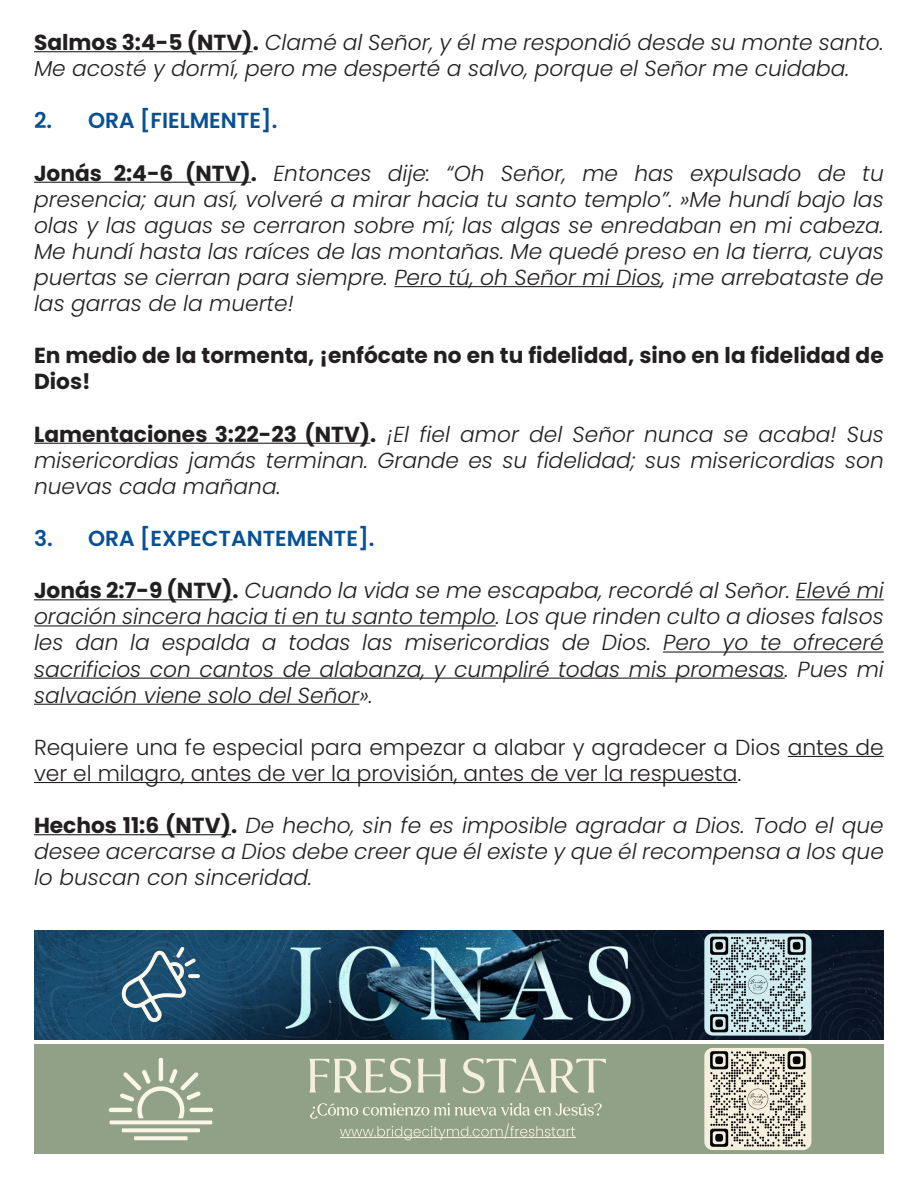
<style>
.page{position:relative;width:918px;height:1188px;background:#fff}
.page>*{position:absolute;margin:0;border:0;box-sizing:border-box;transform-origin:0 0}
.t1{font:italic 300 21.75px/26.1px "Poppins";color:#231f20;text-align:justify}
.t2{font:300 21.75px/26.1px "Poppins";color:#231f20}
.t3{font:700 21.75px/26.1px "Poppins";color:#231f20}
.t4{font:600 21.75px "Poppins";color:#075095}
.s1{font-weight:700;font-style:normal}
</style>
<div class="page">
<img style="left:34px;top:930px;width:850px;height:110px">
<div style="left:704px;top:933px;width:107px;height:103px;background:#d1ecf0;border-radius:8px"></div>
<svg style="left:710px;top:937px;width:96px;height:95px"></svg>
<div style="left:793px;top:942px;width:8px;height:8px;background:#000001;border-radius:3px"></div>
<div style="left:715px;top:942px;width:8px;height:8px;background:#000001;border-radius:3px"></div>
<div style="left:715px;top:1019px;width:8px;height:8px;background:#000001;border-radius:3px"></div>
<svg style="left:121px;top:947px;width:79px;height:76px"></svg>
<hr style="left:34px;top:51px;width:219px;height:1px;background:#231f20">
<hr style="left:34px;top:182px;width:217px;height:1px;background:#231f20">
<hr style="left:394px;top:286px;width:268px;height:1px;background:#231f20">
<hr style="left:34px;top:443px;width:336px;height:1px;background:#231f20">
<hr style="left:34px;top:599px;width:198px;height:1px;background:#231f20">
<hr style="left:796px;top:599px;width:88px;height:1px;background:#231f20">
<hr style="left:34px;top:625px;width:462px;height:1px;background:#231f20">
<hr style="left:663px;top:651px;width:221px;height:2px;background:#231f20">
<hr style="left:34px;top:678px;width:751px;height:1px;background:#231f20">
<hr style="left:34px;top:704px;width:325px;height:1px;background:#231f20">
<hr style="left:788px;top:756px;width:96px;height:1px;background:#231f20">
<hr style="left:34px;top:782px;width:703px;height:1px;background:#231f20">
<hr style="left:34px;top:834px;width:197px;height:1px;background:#231f20">
<div style="left:34px;top:1044px;width:850px;height:110px;background:#90a187"></div>
<hr style="left:159px;top:1058px;width:4px;height:23px;background:#faf6e8;border-radius:2px">
<hr style="left:190px;top:1108px;width:23px;height:4px;background:#faf6e8;border-radius:2px">
<hr style="left:109px;top:1108px;width:23px;height:4px;background:#faf6e8;border-radius:2px">
<svg style="left:120px;top:1069px;width:81px;height:49px"></svg>
<svg style="left:110px;top:1120px;width:102px;height:4px"></svg>
<svg style="left:122px;top:1128px;width:78px;height:4px"></svg>
<svg style="left:134px;top:1136px;width:54px;height:4px"></svg>
<svg style="left:309px;top:1058px;width:102px;height:35px"></svg>
<svg style="left:417px;top:1059px;width:29px;height:34px"></svg>
<svg style="left:463px;top:1058px;width:143px;height:35px"></svg>
<svg style="left:310px;top:1103px;width:292px;height:37px"></svg>
<hr style="left:340px;top:1137px;width:236px;height:1px;background:#f5efde">
<div style="left:704px;top:1048px;width:107px;height:102px;background:#f5efde;border-radius:8px"></div>
<svg style="left:710px;top:1051px;width:96px;height:96px"></svg>
<p class="t1" style="left:34px;top:30px;width:851px"><span class="s1">Salmos 3:4-5 (NTV).</span> Clamé al Señor, y él me respondió desde su monte santo.<br>Me acosté y dormí, pero me desperté a salvo, porque el Señor me cuidaba.</p>
<p class="t4" style="left:34px;top:108px;width:245px">2. ORA [FIELMENTE].</p>
<p class="t1" style="left:34px;top:160px;width:851px"><span class="s1">Jonás 2:4-6 (NTV).</span> Entonces dije: “Oh Señor, me has expulsado de tu presencia; aun así, volveré a mirar hacia tu santo templo”. »Me hundí bajo las olas y las aguas se cerraron sobre mí; las algas se enredaban en mi cabeza.<br>Me hundí hasta las raíces de las montañas. Me quedé preso en la tierra, cuyas puertas se cierran para siempre. Pero tú, oh Señor mi Dios, ¡me arrebataste de las garras de la muerte!</p>
<p class="t3" style="left:34px;top:343px;width:851px">En medio de la tormenta, ¡enfócate no en tu fidelidad, sino en la fidelidad de<br>Dios!</p>
<p class="t1" style="left:34px;top:421px;width:851px"><span class="s1">Lamentaciones 3:22-23 (NTV).</span> ¡El fiel amor del Señor nunca se acaba! Sus misericordias jamás terminan. Grande es su fidelidad; sus misericordias son nuevas cada mañana.</p>
<p class="t4" style="left:34px;top:526px;width:342px">3. ORA [EXPECTANTEMENTE].</p>
<p class="t1" style="left:34px;top:578px;width:851px"><span class="s1">Jonás 2:7-9 (NTV).</span> Cuando la vida se me escapaba, recordé al Señor. Elevé mi oración sincera hacia ti en tu santo templo. Los que rinden culto a dioses falsos les dan la espalda a todas las misericordias de Dios. Pero yo te ofreceré sacrificios con cantos de alabanza, y cumpliré todas mis promesas. Pues mi salvación viene solo del Señor».</p>
<p class="t2" style="left:34px;top:734px;width:851px">Requiere una fe especial para empezar a alabar y agradecer a Dios antes de ver el milagro, antes de ver la provisión, antes de ver la respuesta.</p>
<p class="t1" style="left:34px;top:813px;width:851px"><span class="s1">Hechos 11:6 (NTV).</span> De hecho, sin fe es imposible agradar a Dios. Todo el que desee acercarse a Dios debe creer que él existe y que él recompensa a los que lo buscan con sinceridad.</p>
</div>
